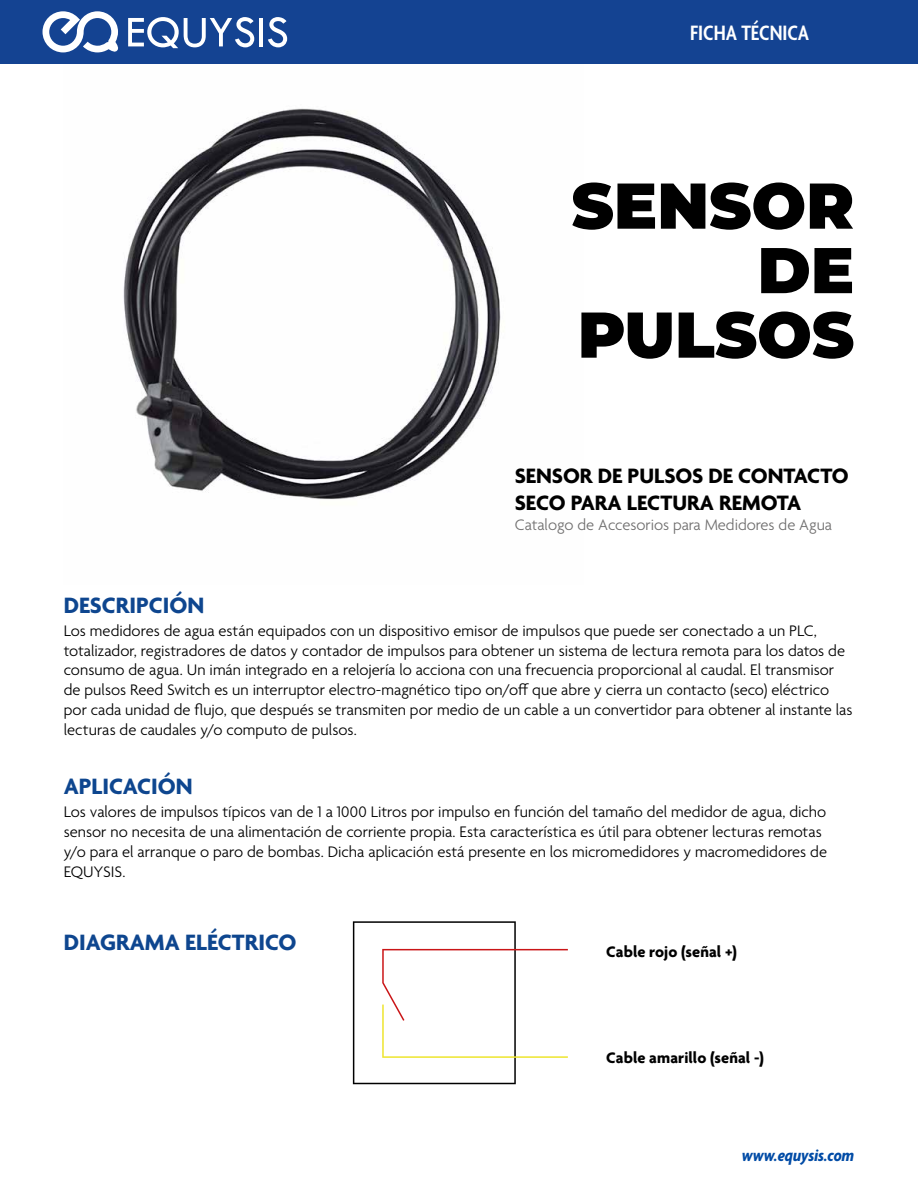
<style>
.page{position:relative;width:918px;height:1188px;background:#fff}
.page>*{position:absolute;margin:0;border:0;box-sizing:border-box;transform-origin:0 0}
.t1{font:900 64.5px/64.5px "Montserrat";color:#000;text-align:right}
.t2{font:700 24px "Agenda";color:#0e468f}
.t3{font:700 22.5px/27px "Agenda";color:#000}
.t4{font:600 condensed 22.5px "Agenda";color:#fff}
.t5{font:italic 700 condensed 18px "Agenda";color:#004ba6}
.t6{font:300 16.5px/19.8px "Agenda";color:#000}
.t7{font:300 16.5px "Agenda";color:#706f6f}
.t8{font:700 16.5px "Agenda";letter-spacing:.005em;color:#000}
</style>
<div class="page">
<img style="left:123px;top:108px;width:378px;height:392px">
<svg style="left:353px;top:921px;width:215px;height:163px"></svg>
<div style="left:0;top:0;width:918px;height:64px;background:#144392"></div>
<svg style="left:43px;top:11px;width:75px;height:42px"></svg>
<svg style="left:128px;top:17px;width:126px;height:31px"></svg>
<hr style="left:259px;top:18px;width:4px;height:28px;background:#fff">
<svg style="left:268px;top:17px;width:19px;height:30px"></svg>
<h3 class="t4" style="left:690px;top:21px;width:121px">FICHA TÉCNICA</h3>
<h1 class="t1" style="left:571px;top:169px;width:284px">SENSOR<br>DE<br>PULSOS</h1>
<h2 class="t2" style="left:64px;top:592px;width:142px">DESCRIPCIÓN</h2>
<h3 class="t3" style="left:515px;top:464px;width:335px">SENSOR DE PULSOS DE CONTACTO<br>SECO PARA LECTURA REMOTA</h3>
<p class="t7" style="left:515px;top:516px;width:319px">Catalogo de Accesorios para Medidores de Agua</p>
<p class="t6" style="left:64px;top:622px;width:790px">Los medidores de agua están equipados con un dispositivo emisor de impulsos que puede ser conectado a un PLC, totalizador, registradores de datos y contador de impulsos para obtener un sistema de lectura remota para los datos de consumo de agua. Un imán integrado en a relojería lo acciona con una frecuencia proporcional al caudal. El transmisor de pulsos Reed Switch es un interruptor electro-magnético tipo on/off que abre y cierra un contacto (seco) eléctrico por cada unidad de flujo, que después se transmiten por medio de un cable a un convertidor para obtener al instante las lecturas de caudales y/o computo de pulsos.</p>
<h2 class="t2" style="left:64px;top:773px;width:130px">APLICACIÓN</h2>
<p class="t6" style="left:64px;top:803px;width:765px">Los valores de impulsos típicos van de 1 a 1000 Litros por impulso en función del tamaño del medidor de agua, dicho sensor no necesita de una alimentación de corriente propia. Esta característica es útil para obtener lecturas remotas y/o para el arranque o paro de bombas. Dicha aplicación está presente en los micromedidores y macromedidores de EQUYSIS.</p>
<h2 class="t2" style="left:64px;top:929px;width:234px">DIAGRAMA ELÉCTRICO</h2>
<p class="t8" style="left:606px;top:943px;width:132px">Cable rojo (señal +)</p>
<p class="t8" style="left:606px;top:1049px;width:159px">Cable amarillo (señal -)</p>
<p class="t5" style="left:742px;top:1146px;width:114px">www.equysis.com</p>
</div>
